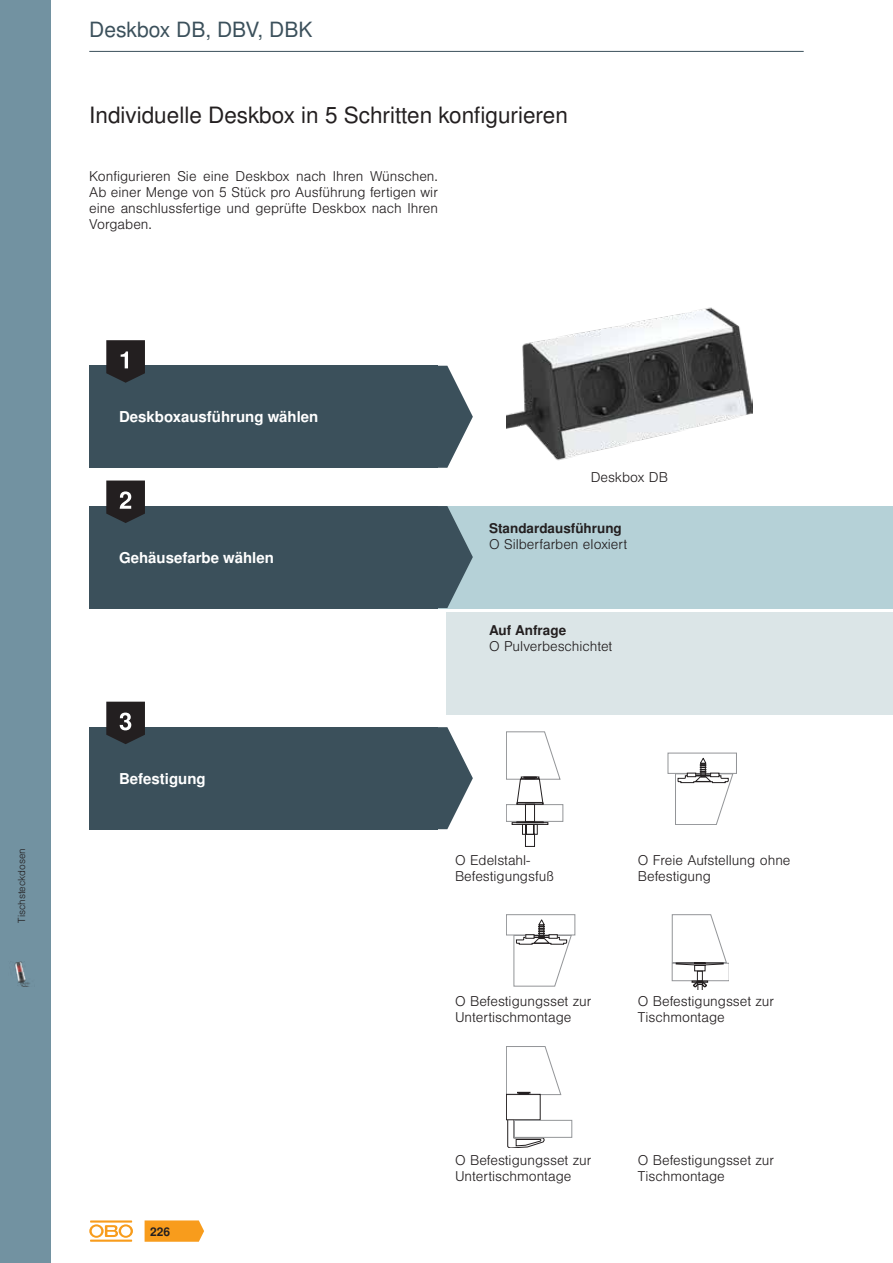
<style>
.page{position:relative;width:893px;height:1263px;background:#fff}
.page>*{position:absolute;margin:0;border:0;box-sizing:border-box;transform-origin:0 0}
.t1{font:22.5px "Nimbus San LOT";color:#231f20}
.t2{font:21px "Nimbus San LOT";color:#3b505b}
.t3{font:700 15px "Nimbus San LOT";color:#fff}
.t4{font:300 13.5px/16.2px "Nimbus San LOT";color:#231f20}
.t5{font:700 13.5px "Nimbus San LOT";color:#231f20}
.t6{font:700 12px "Nimbus San LOT";color:#231f20}
.t7{font:300 9.75px "Nimbus San LOT";color:#231f20}
</style>
<div class="page">
<div style="left:446px;top:612px;width:447px;height:102px;background:#dbe5e7"></div>
<div style="left:438px;top:506px;width:455px;height:102px;background:#b5d1d7"></div>
<hr style="left:89px;top:51px;width:715px;height:1px;background:#3b505b">
<img style="left:506px;top:307px;width:247px;height:154px">
<div style="left:89px;top:366px;width:349px;height:102px;background:#3b505b"></div>
<div style="left:89px;top:506px;width:349px;height:102px;background:#3b505b"></div>
<div style="left:89px;top:727px;width:349px;height:102px;background:#3b505b"></div>
<svg style="left:106px;top:340px;width:39px;height:43px;background:#302f31"></svg>
<svg style="left:106px;top:480px;width:39px;height:43px;background:#373739"></svg>
<svg style="left:106px;top:702px;width:39px;height:42px;background:#353436"></svg>
<svg style="left:438px;top:506px;width:35px;height:102px"></svg>
<svg style="left:438px;top:366px;width:35px;height:102px"></svg>
<svg style="left:438px;top:727px;width:35px;height:102px"></svg>
<div style="left:506px;top:804px;width:57px;height:18px;border:1px solid #939598"></div>
<div style="left:525px;top:834px;width:10px;height:12px;border:1px solid #231f20"></div>
<svg style="left:506px;top:731px;width:55px;height:103px"></svg>
<div style="left:668px;top:753px;width:69px;height:21px;border:1px solid #939598"></div>
<svg style="left:675px;top:757px;width:59px;height:67px"></svg>
<div style="left:506px;top:914px;width:69px;height:21px;border:1px solid #939598"></div>
<svg style="left:513px;top:919px;width:59px;height:67px"></svg>
<div style="left:672px;top:963px;width:57px;height:18px;border:1px solid #939598"></div>
<div style="left:697px;top:971px;width:5px;height:10px;border:1px solid #231f20"></div>
<svg style="left:692px;top:981px;width:16px;height:8px"></svg>
<svg style="left:672px;top:914px;width:55px;height:57px"></svg>
<svg style="left:506px;top:1046px;width:56px;height:102px"></svg>
<div style="left:514px;top:1120px;width:58px;height:18px;border:1px solid #939598"></div>
<svg style="left:145px;top:1220px;width:59px;height:22px"></svg>
<hr style="left:90px;top:1239px;width:42px;height:3px;background:#f89c1c">
<svg style="left:89px;top:1224px;width:44px;height:14px"></svg>
<hr style="left:90px;top:1220px;width:42px;height:2px;background:#f89c1c">
<div style="left:0;top:0;width:51px;height:1263px;background:#7292a1"></div>
<img style="left:14px;top:961px;width:16px;height:25px">
<h2 class="t2" style="left:89px;top:17px;width:225px">Deskbox DB, DBV, DBK</h2>
<h1 class="t1" style="left:89px;top:102px;width:480px">Individuelle Deskbox in 5 Schritten konfigurieren</h1>
<p class="t4" style="left:89px;top:168px;width:350px;text-align:justify">Konfigurieren Sie eine Deskbox nach Ihren Wünschen.<br>Ab einer Menge von 5 Stück pro Ausführung fertigen wir eine anschlussfertige und geprüfte Deskbox nach Ihren Vorgaben.</p>
<p class="t7" style="left:16px;top:923px;width:76px;rotate:-90deg">Tischsteckdosen</p>
<p class="t3" style="left:119px;top:408px;width:201px">Deskboxausführung wählen</p>
<p class="t3" style="left:119px;top:548px;width:156px">Gehäusefarbe wählen</p>
<p class="t3" style="left:119px;top:769px;width:88px">Befestigung</p>
<p class="t6" style="left:150px;top:1225px;width:22px">226</p>
<p class="t4" style="left:591px;top:470px;width:79px">Deskbox DB</p>
<p class="t5" style="left:489px;top:520px;width:134px">Standardausführung</p>
<p class="t4" style="left:489px;top:537px;width:140px">O Silberfarben eloxiert</p>
<p class="t5" style="left:489px;top:622px;width:79px">Auf Anfrage</p>
<p class="t4" style="left:489px;top:639px;width:125px">O Pulverbeschichtet</p>
<p class="t4" style="left:455px;top:853px;width:100px">O Edelstahl-<br>Befestigungsfuß</p>
<p class="t4" style="left:455px;top:993px;width:138px">O Befestigungsset zur<br>Untertischmontage</p>
<p class="t4" style="left:638px;top:853px;width:154px">O Freie Aufstellung ohne<br>Befestigung</p>
<p class="t4" style="left:638px;top:993px;width:138px">O Befestigungsset zur<br>Tischmontage</p>
<p class="t4" style="left:455px;top:1152px;width:138px">O Befestigungsset zur<br>Untertischmontage</p>
<p class="t4" style="left:638px;top:1152px;width:138px">O Befestigungsset zur<br>Tischmontage</p>
</div>
